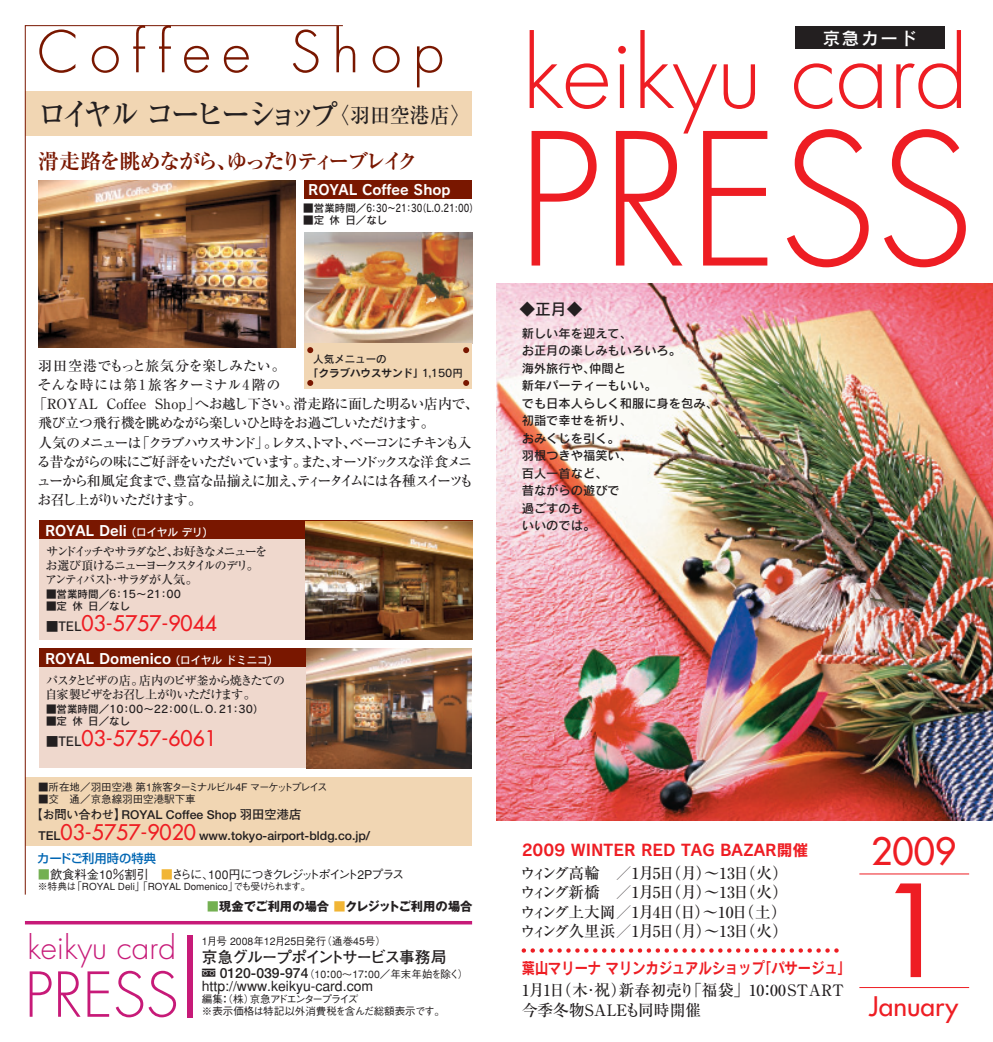
<style>
.page{position:relative;width:993px;height:1042px;background:#fff}
.page>*{position:absolute;margin:0;border:0;box-sizing:border-box;transform-origin:0 0}
.t1{font:300 178.5px "Futura";color:#ee1d23}
.t2{font:124.25px "Futura";color:#ee1d23}
.t3{font:300 94.5px "Futura";color:#ee1d23}
.t4{font:300 60.2px "Futura";color:#c71a78}
.t5{font:300 56px "Futura";letter-spacing:.2em;color:#791700}
.t6{font:36.75px "Futura";color:#ee1d23}
.t7{font:500 31.5px "Ryumin";letter-spacing:-.185em;color:#231f20;scale:.95 1}
.t8{font:300 31.5px "Futura";color:#c71a78}
.t9{font:26.25px "Futura";color:#ee1d23}
.t10{font:21px "Futura";color:#ee1d23}
.t11{font:700 21px "Ryumin";letter-spacing:-.12em;color:#791700}
.t12{font:17.5px "Rodin CID DB";letter-spacing:.1em;color:#fff}
.t13{font:500 15.75px/19.2px "Ryumin";letter-spacing:-.05em;color:#231f20;text-align:justify}
.t14{font:500 15.75px/19.2px "Ryumin";color:#231f20}
.t15{font:15.75px "Rodin CID B";color:#ee1d23;scale:.84 1}
.t16{font:15.75px "Rodin CID B";color:#ee1d23}
.t17{font:700 15.75px "Futo Go B101";letter-spacing:-.08em;color:#231f20}
.t18{font:15.75px "Rodin CID DB";color:#231f20}
.t19{font:500 14px "Ryumin";letter-spacing:-.09em;color:#231f20}
.t20{font:500 14px "Ryumin";letter-spacing:-.01em;color:#231f20}
.t21{font:14px "Rodin CID B";color:#fff}
.t22{font:500 14px "Ryumin";letter-spacing:-.14em;color:#231f20}
.t23{font:500 14px "Gothic BBB";color:#231f20}
.t24{font:500 14px "Ryumin";letter-spacing:-.02em;color:#231f20}
.t25{font:12.25px/17.5px "Rodin CID DB";color:#231f20}
.t26{font:700 12.25px/21px "Futo Go B101";color:#231f20}
.t27{font:500 12.25px/14px "Ryumin";letter-spacing:-.135em;color:#231f20}
.t28{font:500 12.25px/14px "Ryumin";letter-spacing:-.1em;color:#231f20}
.t29{font:500 12.25px "Gothic BBB";letter-spacing:-.11em;color:#231f20}
.t30{font:700 12.25px "Gothic MB101";letter-spacing:-.005em;color:#231f20}
.t31{font:500 12.25px "Shin Go";color:#0166b3}
.t32{font:10.5px "Rodin CID DB";color:#231f20}
.t33{font:500 10.5px "Gothic BBB";color:#231f20}
.t34{font:500 10.5px/12.2px "Gothic BBB";letter-spacing:-.06em;color:#231f20}
.t35{font:500 10.5px "Gothic BBB";letter-spacing:-.12em;color:#231f20}
.t36{font:10.5px "Rodin CID B";color:#231f20}
.t37{font:500 9.8px "Gothic BBB";color:#231f20}
.s1{font-size:21px}
.s2{font-family:"Rodin CID DB"}
.s3{font-family:"Rodin CID DB";font-size:10.5px}
.s4{font-family:"Rodin CID DB";font-size:12.25px;color:#231f20}
.s5{font-family:"Futura";font-weight:400;font-size:21px;color:#ee1d23}
.s6{color:#74b052}
.s7{color:#f1b535}
.s8{font-family:"Gothic BBB";font-weight:500;color:#74b052}
.s9{font-family:"Gothic BBB";font-weight:500;color:#f1b535}
.s10{font-family:"Biblos Gaiji Gth F5";font-weight:400;font-size:14px}
.s11{font-family:"Futo Go B101";font-weight:700;font-size:14px}
</style>
<div class="page">
<img style="left:497px;top:284px;width:495px;height:536px">
<div style="left:188px;top:936px;width:5px;height:82px;background:#c71a78"></div>
<hr style="left:25px;top:921px;width:447px;height:3px;background:#c71a78">
<div style="left:794px;top:26px;width:150px;height:23px;background:#231f20"></div>
<hr style="left:859px;top:987px;width:109px;height:1px;background:#ee1d23">
<hr style="left:859px;top:873px;width:109px;height:1px;background:#ee1d23">
<div style="left:25px;top:776px;width:447px;height:69px;background:#f1d6b3"></div>
<div style="left:25px;top:91px;width:447px;height:45px;background:#f1d6b3"></div>
<svg style="left:24px;top:25px;width:319px;height:870px"></svg>
<div style="left:39px;top:521px;width:433px;height:18px;background:#791700"></div>
<div style="left:304px;top:180px;width:167px;height:18px;background:#791700"></div>
<div style="left:39px;top:649px;width:433px;height:18px;background:#791700"></div>
<img style="left:306px;top:521px;width:166px;height:119px">
<img style="left:306px;top:649px;width:166px;height:119px">
<svg style="left:523px;top:948px;width:316px;height:4px"></svg>
<img style="left:304px;top:232px;width:168px;height:111px">
<div style="left:304px;top:344px;width:168px;height:45px;background:#f1d6b3"></div>
<svg style="left:307px;top:347px;width:6px;height:6px"></svg>
<svg style="left:463px;top:347px;width:6px;height:6px"></svg>
<svg style="left:307px;top:380px;width:6px;height:6px"></svg>
<svg style="left:463px;top:380px;width:6px;height:6px"></svg>
<h3 class="t5" style="left:37px;top:26px;width:408px">Coffee Shop</h3>
<h3 class="t7" style="left:37px;top:104px;width:458px">ロイヤル コーヒーショップ<span class="s1">〈羽田空港店〉</span></h3>
<h3 class="t11" style="left:38px;top:154px;width:381px">滑走路を眺めながら、ゆったりティーブレイク</h3>
<p class="t21" style="left:308px;top:185px;width:144px">ROYAL Coffee Shop</p>
<p class="t32" style="left:303px;top:204px;width:176px">■営業時間／6：30～21：30（L.O.21:00）</p>
<p class="t32" style="left:303px;top:217px;width:85px">■定休日／なし</p>
<p class="t32" style="left:313px;top:355px;width:75px">人気メニューの</p>
<p class="t36" style="left:308px;top:369px;width:156px">「クラブハウスサンド」<span class="s2">1,150円</span></p>
<p class="t20" style="left:38px;top:360px;width:249px">羽田空港でもっと旅気分を楽しみたい。</p>
<p class="t24" style="left:37px;top:380px;width:244px">そんな時には第１旅客ターミナル４階の</p>
<p class="t20" style="left:33px;top:399px;width:447px">「ROYAL Coffee Shop」へお越し下さい。滑走路に面した明るい店内で、</p>
<p class="t19" style="left:38px;top:418px;width:398px">飛び立つ飛行機を眺めながら楽しいひと時をお過ごしいただけます。</p>
<p class="t22" style="left:38px;top:437px;width:434px">人気のメニューは「クラブハウスサンド」。レタス、トマト、ベーコンにチキンも入</p>
<p class="t19" style="left:37px;top:457px;width:436px">る昔ながらの味にご好評をいただいています。また、オーソドックスな洋食メニ</p>
<p class="t19" style="left:37px;top:476px;width:438px">ューから和風定食まで、豊富な品揃えに加え、ティータイムには各種スイーツも</p>
<p class="t19" style="left:38px;top:495px;width:166px">お召し上がりいただけます。</p>
<p class="t21" style="left:45px;top:525px;width:163px">ROYAL Deli <span class="s3">(ロイヤル デリ)</span></p>
<p class="t27" style="left:45px;top:546px;width:224px">サンドイッチやサラダなど、お好きなメニューをお選び頂けるニューヨークスタイルのデリ。アンティパスト・サラダが人気。</p>
<p class="t32" style="left:46px;top:590px;width:136px">■営業時間／6：15～21：00</p>
<p class="t32" style="left:46px;top:602px;width:86px">■定休日／なし</p>
<h3 class="t10" style="left:46px;top:613px;width:172px"><span class="s4">■TEL</span>03-5757-9044</h3>
<p class="t21" style="left:45px;top:653px;width:228px">ROYAL Domenico <span class="s3">(ロイヤル ドミニコ)</span></p>
<p class="t28" style="left:45px;top:675px;width:241px">パスタとピザの店。店内のピザ釜から焼きたての自家製ピザをお召し上がりいただけます。</p>
<p class="t32" style="left:46px;top:704px;width:219px">■営業時間／10：00～22：00（L．O．21：30）</p>
<p class="t32" style="left:46px;top:717px;width:85px">■定休日／なし</p>
<h3 class="t10" style="left:46px;top:727px;width:172px"><span class="s4">■TEL</span>03-5757-6061</h3>
<p class="t35" style="left:38px;top:782px;width:291px">■所在地／羽田空港 第1旅客ターミナルビル4F マーケットプレイス</p>
<p class="t33" style="left:38px;top:795px;width:159px">■交　通／京急線羽田空港駅下車</p>
<p class="t26" style="left:39px;top:805px;width:333px;text-indent:-8px">【お問い合わせ】ROYAL Coffee Shop 羽田空港店<br>TEL<span class="s5">03-5757-9020</span> www.tokyo-airport-bldg.co.jp/</p>
<p class="t31" style="left:37px;top:854px;width:120px">カードご利用時の特典</p>
<p class="t29" style="left:38px;top:869px;width:368px"><span class="s6">■</span>飲食料金10％割引　<span class="s7">■</span>さらに、100円につきクレジットポイント2Pプラス</p>
<p class="t37" style="left:38px;top:883px;width:274px">※特典は「ROYAL Deli」「ROYAL Domenico」でも受けられます。</p>
<h3 class="t8" style="left:27px;top:933px;width:150px">keikyu card</h3>
<h3 class="t4" style="left:25px;top:967px;width:155px">PRESS</h3>
<p class="t30" style="left:207px;top:901px;width:267px"><span class="s8">■</span>現金でご利用の場合 <span class="s9">■</span>クレジットご利用の場合</p>
<p class="t33" style="left:202px;top:937px;width:186px">1月号 2008年12月25日発行（通巻45号）</p>
<p class="t17" style="left:202px;top:951px;width:246px">京急グループポイントサービス事務局</p>
<p class="t33" style="left:202px;top:970px;width:268px"><span class="s10">-</span> <span class="s11">0120-039-974</span>（10：00～17：00／年末年始を除く）</p>
<p class="t23" style="left:202px;top:980px;width:173px">http://www.keikyu-card.com</p>
<p class="t34" style="left:202px;top:994px;width:244px">編集：（株）京急アドエンタープライズ<br>※表示価格は特記以外消費税を含んだ総額表示です。</p>
<h3 class="t3" style="left:522px;top:30px;width:447px">keikyu card</h3>
<p class="t12" style="left:822px;top:32px;width:96px">京急カード</p>
<h1 class="t1" style="left:517px;top:118px;width:458px">PRESS</h1>
<p class="t18" style="left:519px;top:303px;width:64px">◆正月◆</p>
<p class="t25" style="left:521px;top:326px;width:197px">新しい年を迎えて、<br>お正月の楽しみもいろいろ。<br>海外旅行や、仲間と<br>新年パーティーもいい。<br>でも日本人らしく和服に身を包み、初詣で幸せを祈り、<br>おみくじを引く。<br>羽根つきや福笑い、<br>百人一首など、<br>昔ながらの遊びで<br>過ごすのも<br>いいのでは。</p>
<p class="t16" style="left:521px;top:844px;width:288px">2009 WINTER RED TAG BAZAR開催</p>
<p class="t13" style="left:520px;top:865px;width:269px">ウィング高輪　／1月5日（月）～13日（火）ウィング新橋　／1月5日（月）～13日（火）ウィング上大岡／1月4日（日）～10日（土）ウィング久里浜／1月5日（月）～13日（火）</p>
<p class="t15" style="left:521px;top:961px;width:393px">葉山マリーナ マリンカジュアルショップ「パサージュ」</p>
<p class="t14" style="left:521px;top:983px;width:324px">1月1日（木・祝）新春初売り「福袋」10：00START今季冬物SALEも同時開催</p>
<h3 class="t6" style="left:870px;top:833px;width:86px">2009</h3>
<h2 class="t2" style="left:875px;top:874px;width:78px">1</h2>
<h3 class="t9" style="left:868px;top:993px;width:90px">January</h3>
</div>
